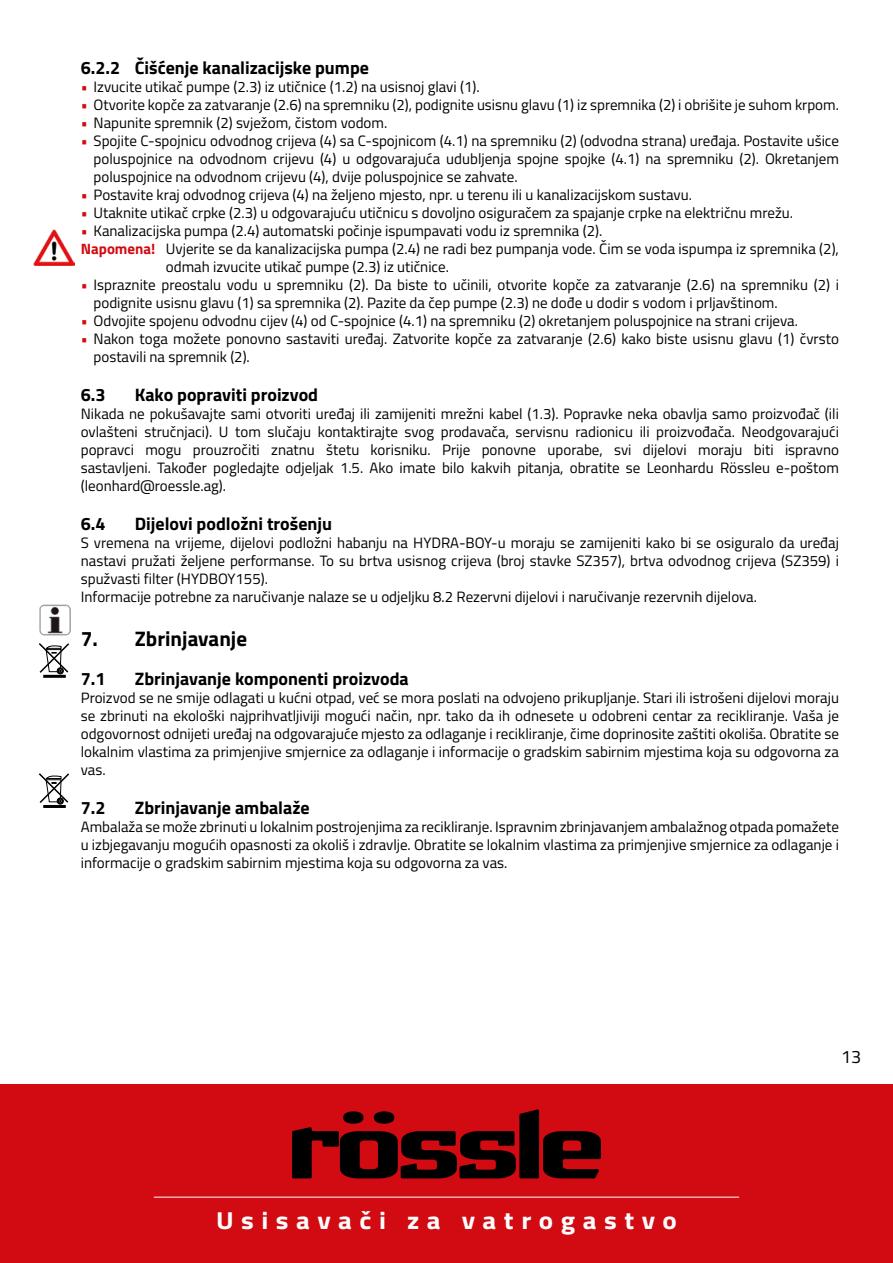
<style>
.page{position:relative;width:893px;height:1263px;background:#fff}
.page>*{position:absolute;margin:0;border:0;box-sizing:border-box;transform-origin:0 0}
.t1{font:700 24.6px "Titillium Web";letter-spacing:.28em;color:#fff;scale:1.1 1}
.t2{font:700 21px "Titillium Web";color:#000}
.t3{font:700 18px "Titillium Web";color:#000}
.t4{font:18px "Titillium Web";color:#000}
.t5{font:15px/18px "Titillium Web";color:#000;text-align:justify}
.s1{color:#d20a11}
.s2{font-weight:700;color:#d20a11}
</style>
<div class="page">
<img style="left:34px;top:230px;width:40px;height:35px">
<svg style="left:39px;top:643px;width:31px;height:31px"></svg>
<hr style="left:43px;top:675px;width:23px;height:3px;background:#000">
<svg style="left:38px;top:773px;width:32px;height:32px"></svg>
<hr style="left:43px;top:805px;width:23px;height:3px;background:#000">
<img style="left:39px;top:604px;width:32px;height:32px">
<div style="left:0;top:1084px;width:893px;height:179px;background:#d20a11"></div>
<hr style="left:154px;top:1197px;width:585px;height:1px;background:#fff">
<svg style="left:292px;top:1109px;width:309px;height:69px"></svg>
<p class="t3" style="left:81px;top:54px;width:290px">6.2.2 Čišćenje kanalizacijske pumpe</p>
<p class="t5" style="left:81px;top:77px;width:400px"><span class="s1">•</span> Izvucite utikač pumpe (2.3) iz utičnice (1.2) na usisnoj glavi (1).</p>
<p class="t5" style="left:81px;top:95px;width:760px"><span class="s1">•</span> Otvorite kopče za zatvaranje (2.6) na spremniku (2), podignite usisnu glavu (1) iz spremnika (2) i obrišite je suhom krpom.</p>
<p class="t5" style="left:81px;top:113px;width:308px"><span class="s1">•</span> Napunite spremnik (2) svježom, čistom vodom.</p>
<p class="t5" style="left:94px;top:131px;width:747px;text-indent:-13px"><span class="s1">•</span> Spojite C-spojnicu odvodnog crijeva (4) sa C-spojnicom (4.1) na spremniku (2) (odvodna strana) uređaja. Postavite ušice poluspojnice na odvodnom crijevu (4) u odgovarajuća udubljenja spojne spojke (4.1) na spremniku (2). Okretanjem poluspojnice na odvodnom crijevu (4), dvije poluspojnice se zahvate.</p>
<p class="t5" style="left:81px;top:185px;width:613px"><span class="s1">•</span> Postavite kraj odvodnog crijeva (4) na željeno mjesto, npr. u terenu ili u kanalizacijskom sustavu.</p>
<p class="t5" style="left:81px;top:203px;width:714px"><span class="s1">•</span> Utaknite utikač crpke (2.3) u odgovarajuću utičnicu s dovoljno osiguračem za spajanje crpke na električnu mrežu.</p>
<p class="t5" style="left:81px;top:221px;width:523px"><span class="s1">•</span> Kanalizacijska pumpa (2.4) automatski počinje ispumpavati vodu iz spremnika (2).</p>
<p class="t5" style="left:81px;top:239px;width:760px"><span class="s2">Napomena!</span> Uvjerite se da kanalizacijska pumpa (2.4) ne radi bez pumpanja vode. Čim se voda ispumpa iz spremnika (2),</p>
<p class="t5" style="left:166px;top:257px;width:285px">odmah izvucite utikač pumpe (2.3) iz utičnice.</p>
<p class="t5" style="left:94px;top:275px;width:747px;text-indent:-13px"><span class="s1">•</span> Ispraznite preostalu vodu u spremniku (2). Da biste to učinili, otvorite kopče za zatvaranje (2.6) na spremniku (2) i podignite usisnu glavu (1) sa spremnika (2). Pazite da čep pumpe (2.3) ne dođe u dodir s vodom i prljavštinom.</p>
<p class="t5" style="left:81px;top:311px;width:719px"><span class="s1">•</span> Odvojite spojenu odvodnu cijev (4) od C-spojnice (4.1) na spremniku (2) okretanjem poluspojnice na strani crijeva.</p>
<p class="t5" style="left:94px;top:329px;width:747px;text-indent:-13px"><span class="s1">•</span> Nakon toga možete ponovno sastaviti uređaj. Zatvorite kopče za zatvaranje (2.6) kako biste usisnu glavu (1) čvrsto postavili na spremnik (2).</p>
<p class="t3" style="left:81px;top:381px;width:26px">6.3</p>
<p class="t3" style="left:135px;top:381px;width:185px">Kako popraviti proizvod</p>
<p class="t5" style="left:81px;top:404px;width:760px">Nikada ne pokušavajte sami otvoriti uređaj ili zamijeniti mrežni kabel (1.3). Popravke neka obavlja samo proizvođač (ili ovlašteni stručnjaci). U tom slučaju kontaktirajte svog prodavača, servisnu radionicu ili proizvođača. Neodgovarajući popravci mogu prouzročiti znatnu štetu korisniku. Prije ponovne uporabe, svi dijelovi moraju biti ispravno sastavljeni. Također pogledajte odjeljak 1.5. Ako imate bilo kakvih pitanja, obratite se Leonhardu Rössleu e-poštom (leonhard@roessle.ag).</p>
<p class="t3" style="left:81px;top:510px;width:26px">6.4</p>
<p class="t3" style="left:135px;top:510px;width:199px">Dijelovi podložni trošenju</p>
<p class="t5" style="left:81px;top:533px;width:760px;text-align:left">S vremena na vrijeme, dijelovi podložni habanju na HYDRA-BOY-u moraju se zamijeniti kako bi se osiguralo da uređaj nastavi pružati željene performanse. To su brtva usisnog crijeva (broj stavke SZ357), brtva odvodnog crijeva (SZ359) i spužvasti filter (HYDBOY155).<br>Informacije potrebne za naručivanje nalaze se u odjeljku 8.2 Rezervni dijelovi i naručivanje rezervnih dijelova.</p>
<h2 class="t2" style="left:81px;top:622px;width:168px">7. Zbrinjavanje</h2>
<p class="t3" style="left:81px;top:665px;width:26px">7.1</p>
<p class="t3" style="left:135px;top:665px;width:275px">Zbrinjavanje komponenti proizvoda</p>
<p class="t5" style="left:81px;top:688px;width:760px">Proizvod se ne smije odlagati u kućni otpad, već se mora poslati na odvojeno prikupljanje. Stari ili istrošeni dijelovi moraju se zbrinuti na ekološki najprihvatljiviji mogući način, npr. tako da ih odnesete u odobreni centar za recikliranje. Vaša je odgovornost odnijeti uređaj na odgovarajuće mjesto za odlaganje i recikliranje, čime doprinosite zaštiti okoliša. Obratite se lokalnim vlastima za primjenjive smjernice za odlaganje i informacije o gradskim sabirnim mjestima koja su odgovorna za vas.</p>
<p class="t3" style="left:81px;top:794px;width:26px">7.2</p>
<p class="t3" style="left:135px;top:794px;width:176px">Zbrinjavanje ambalaže</p>
<p class="t5" style="left:81px;top:817px;width:760px">Ambalaža se može zbrinuti u lokalnim postrojenjima za recikliranje. Ispravnim zbrinjavanjem ambalažnog otpada pomažete u izbjegavanju mogućih opasnosti za okoliš i zdravlje. Obratite se lokalnim vlastima za primjenjive smjernice za odlaganje i informacije o gradskim sabirnim mjestima koja su odgovorna za vas.</p>
<h1 class="t1" style="left:216px;top:1201px;width:421px">Usisavači za vatrogastvo</h1>
<p class="t4" style="left:841px;top:1044px;width:22px">13</p>
</div>
